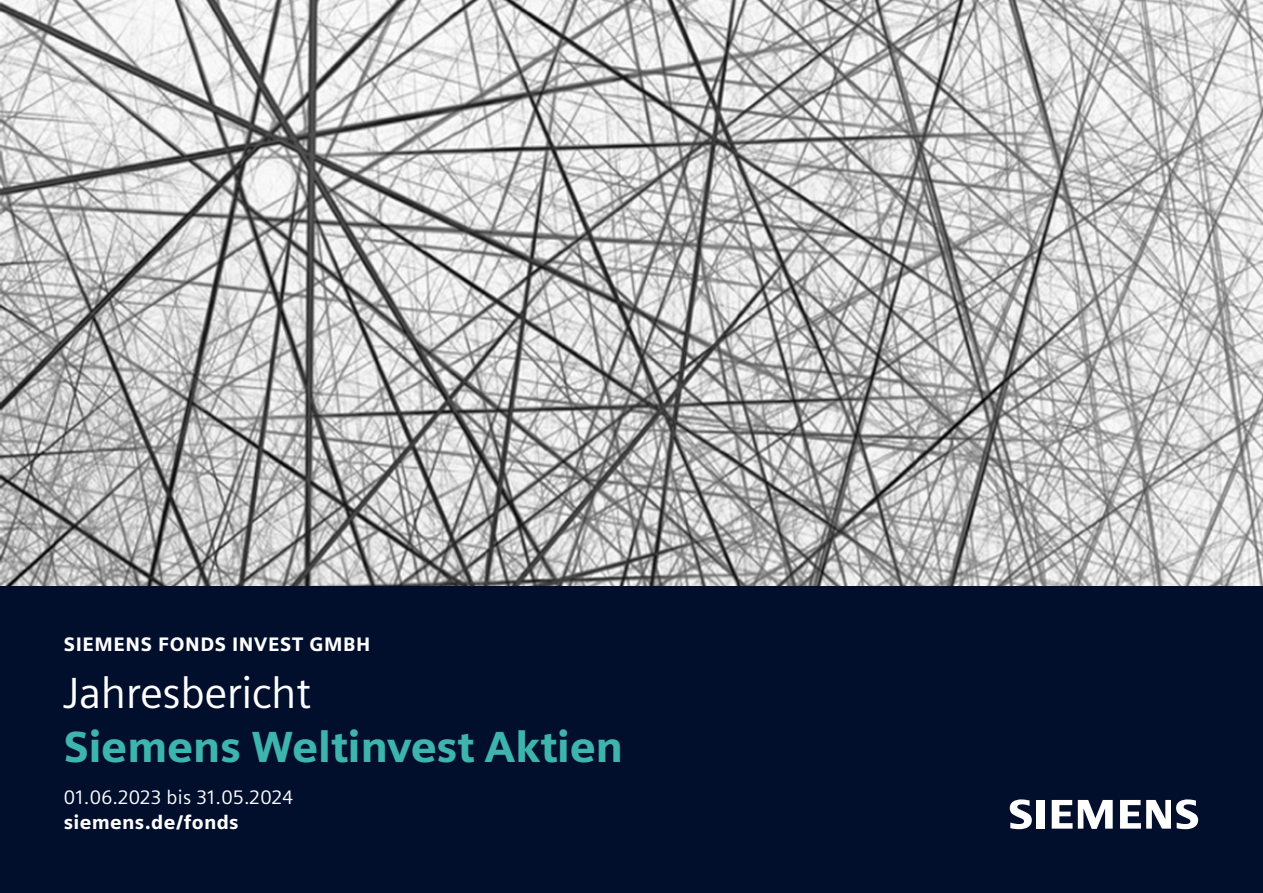
<style>
.page{position:relative;width:1263px;height:893px;background:#fff}
.page>*{position:absolute;margin:0;border:0;box-sizing:border-box;transform-origin:0 0}
.t1{font:900 43.5px "Siemens Sans";letter-spacing:-.01em;color:#3eb5ac}
.t2{font:43.5px "Siemens Sans";letter-spacing:-.01em;color:#fff}
.t3{font:900 19.5px "Siemens Sans";letter-spacing:.03em;color:#fff}
.t4{font:19.5px "Siemens Sans";letter-spacing:.015em;color:#fff}
</style>
<div class="page">
<img style="left:0;top:0;width:1263px;height:587px">
<div style="left:0;top:587px;width:1263px;height:306px;background:#010f2d"></div>
<svg style="left:1010px;top:799px;width:34px;height:30px"></svg>
<svg style="left:1052px;top:800px;width:20px;height:29px"></svg>
<svg style="left:1078px;top:800px;width:35px;height:29px"></svg>
<svg style="left:1120px;top:799px;width:78px;height:30px"></svg>
<p class="t3" style="left:64px;top:629px;width:308px">SIEMENS FONDS INVEST GMBH</p>
<h1 class="t2" style="left:64px;top:660px;width:249px">Jahresbericht</h1>
<h1 class="t1" style="left:64px;top:712px;width:561px">Siemens Weltinvest Aktien</h1>
<p class="t4" style="left:64px;top:782px;width:231px">01.06.2023 bis 31.05.2024</p>
<p class="t3" style="left:64px;top:807px;width:176px">siemens.de/fonds</p>
</div>
